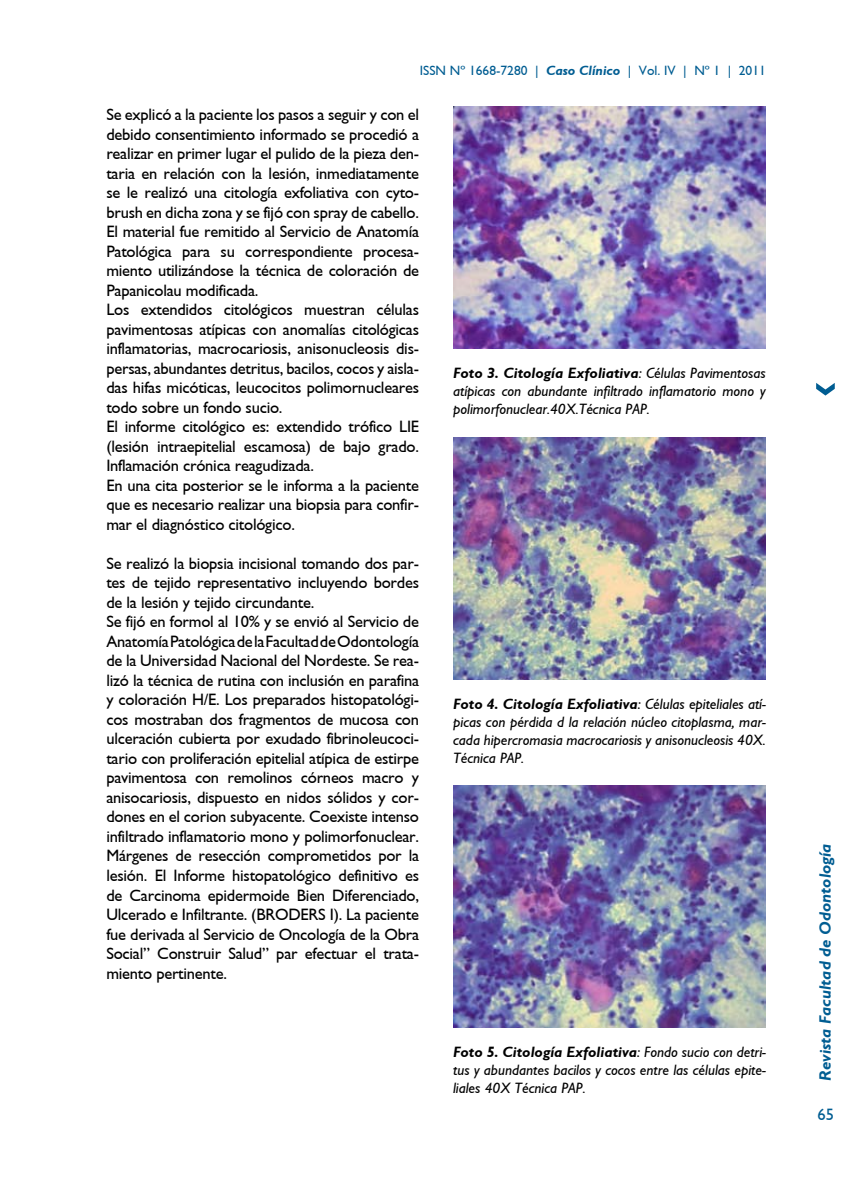
<style>
.page{position:relative;width:851px;height:1191px;background:#fff}
.page>*{position:absolute;margin:0;border:0;box-sizing:border-box;transform-origin:0 0}
.t1{font:16.5px/19.5px "Gill Sans";letter-spacing:-.015em;color:#000}
.t2{font:italic 700 16.5px "Gill Sans";color:#005d92}
.t3{font:16.5px "Gill Sans";color:#005d92}
.t4{font:italic 15px/18px "Gill Sans";color:#000;text-align:justify}
.t5{font:13.5px "Gill Sans";color:#005d92}
.s1{font-weight:700;font-style:italic}
.s2{font-weight:700}
</style>
<div class="page">
<img style="left:453px;top:106px;width:312px;height:243px">
<img style="left:453px;top:437px;width:312px;height:242px">
<img style="left:453px;top:785px;width:312px;height:242px">
<svg style="left:816px;top:383px;width:18px;height:12px"></svg>
<p class="t5" style="left:420px;top:63px;width:347px">ISSN Nº 1668-7280 | <span class="s1">Caso Clínico</span> | Vol. IV | Nº 1 | 2011</p>
<p class="t1" style="left:106px;top:105px;width:314px">Se explicó a la paciente los pasos a seguir y con el debido consentimiento informado se procedió a realizar en primer lugar el pulido de la pieza den&shy;taria en relación con la lesión, inmediatamente se le realizó una citología exfoliativa con cyto&shy;brush en dicha zona y se fijó con spray de cabello.<br>El material fue remitido al Servicio de Anatomía Patológica para su correspondiente procesa&shy;miento utilizándose la técnica de coloración de Papanicolau modificada.<br>Los extendidos citológicos muestran células pavimentosas atípicas con anomalías citológicas inflamatorias, macrocariosis, anisonucleosis dis&shy;persas, abundantes detritus, bacilos, cocos y aisla&shy;das hifas micóticas, leucocitos polimornucleares todo sobre un fondo sucio.<br>El informe citológico es: extendido trófico LIE (lesión intraepitelial escamosa) de bajo grado.<br>Inflamación crónica reagudizada.<br>En una cita posterior se le informa a la paciente que es necesario realizar una biopsia para confir&shy;mar el diagnóstico citológico.</p>
<p class="t1" style="left:106px;top:553px;width:314px">Se realizó la biopsia incisional tomando dos par&shy;tes de tejido representativo incluyendo bordes de la lesión y tejido circundante.<br>Se fijó en formol al 10% y se envió al Servicio de Anatomía Patológica de la Facultad de Odontología de la Universidad Nacional del Nordeste. Se rea&shy;lizó la técnica de rutina con inclusión en parafina y coloración H/E. Los preparados histopatológi&shy;cos mostraban dos fragmentos de mucosa con ulceración cubierta por exudado fibrinoleucoci&shy;tario con proliferación epitelial atípica de estirpe pavimentosa con remolinos córneos macro y anisocariosis, dispuesto en nidos sólidos y cor&shy;dones en el corion subyacente. Coexiste intenso infiltrado inflamatorio mono y polimorfonuclear.<br>Márgenes de resección comprometidos por la lesión. El Informe histopatológico definitivo es de Carcinoma epidermoide Bien Diferenciado, Ulcerado e Infiltrante. (BRODERS I). La paciente fue derivada al Servicio de Oncología de la Obra Social” Construir Salud” par efectuar el trata&shy;miento pertinente.</p>
<p class="t4" style="left:453px;top:364px;width:314px"><span class="s2">Foto 3. Citología Exfoliativa</span>: Células Pavimentosas atípicas con abundante infiltrado inflamatorio mono y polimorfonuclear.40X.Técnica PAP.</p>
<p class="t4" style="left:453px;top:695px;width:314px"><span class="s2">Foto 4. Citología Exfoliativa</span>: Células epiteliales atí&shy;picas con pérdida d la relación núcleo citoplasma, mar&shy;cada hipercromasia macrocariosis y anisonucleosis 40X.<br>Técnica PAP.</p>
<p class="t4" style="left:453px;top:1043px;width:314px"><span class="s2">Foto 5. Citología Exfoliativa</span>: Fondo sucio con detri&shy;tus y abundantes bacilos y cocos entre las células epite&shy;liales 40X Técnica PAP.</p>
<p class="t2" style="left:815px;top:1080px;width:239px;rotate:-90deg">Revista Facultad de Odontología</p>
<p class="t3" style="left:817px;top:1104px;width:18px">65</p>
</div>
